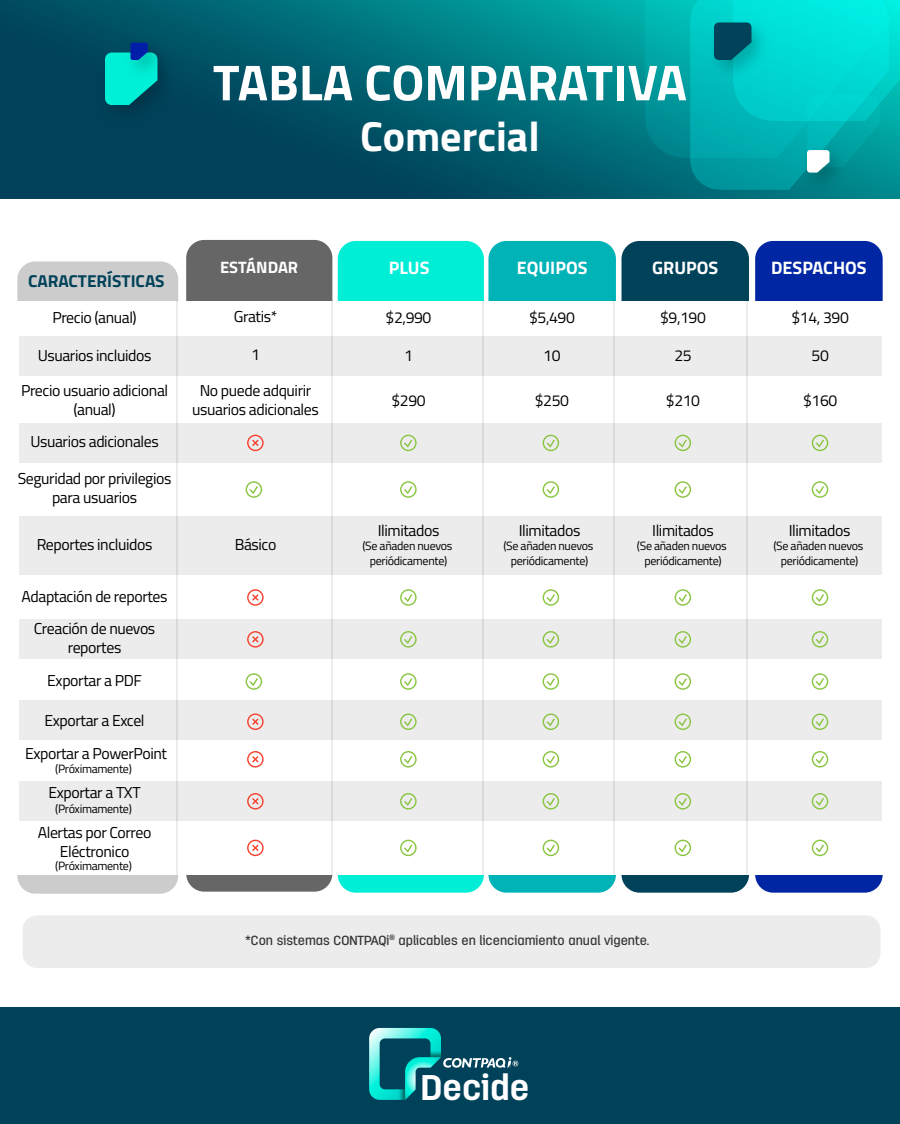
<style>
.page{position:relative;width:900px;height:1124px;background:#fff}
.page>*{position:absolute;margin:0;border:0;box-sizing:border-box;transform-origin:0 0}
.t1{font:700 50.55px "Titillium Web";color:#fff}
.t2{font:700 42px "Titillium Web";color:#fff}
.t3{font:700 35.55px "Antartida";color:#fff}
.t4{font:700 18px "Titillium Web";color:#fff}
.t5{font:700 17.25px "Titillium Web";color:#00425a}
.t6{font:700 16.5px "Titillium Web";color:#fff}
.t7{font:15.75px/19px "Titillium Web";letter-spacing:-.025em;color:#000;text-align:center}
.t8{font:500 13.2px "Antartida";color:#333}
.t9{font:12px/14.4px "Titillium Web";letter-spacing:-.025em;color:#000;text-align:center}
</style>
<div class="page">
<div style="left:17px;top:261px;width:161px;height:632px;background:#ccc;border-radius:18px"></div>
<div style="left:186px;top:240px;width:146px;height:651px;background:#666;border-radius:18px"></div>
<div style="left:338px;top:241px;width:146px;height:651px;background:#00edd6;border-radius:18px"></div>
<div style="left:488px;top:241px;width:128px;height:651px;background:#00b3b7;border-radius:18px"></div>
<div style="left:622px;top:241px;width:127px;height:651px;background:#004259;border-radius:18px"></div>
<div style="left:755px;top:241px;width:128px;height:651px;background:#0026a3;border-radius:18px"></div>
<div style="left:15px;top:301px;width:870px;height:573px;background:#fff"></div>
<div style="left:20px;top:336px;width:862px;height:39px;background:#ececec"></div>
<div style="left:20px;top:423px;width:862px;height:39px;background:#ececec"></div>
<div style="left:20px;top:700px;width:862px;height:40px;background:#ececec"></div>
<div style="left:20px;top:782px;width:862px;height:38px;background:#ececec"></div>
<svg style="left:1px;top:0;width:899px;height:198px;background:#005e6e"></svg>
<div style="left:1px;top:1006px;width:899px;height:118px;background:#00425a"></div>
<svg style="left:400px;top:434px;width:17px;height:17px"></svg>
<svg style="left:543px;top:434px;width:16px;height:17px"></svg>
<svg style="left:675px;top:434px;width:16px;height:17px"></svg>
<svg style="left:812px;top:434px;width:16px;height:17px"></svg>
<svg style="left:247px;top:434px;width:17px;height:17px"></svg>
<div style="left:22px;top:915px;width:858px;height:53px;background:#ececec;border-radius:15px"></div>
<svg style="left:369px;top:1028px;width:149px;height:71px"></svg>
<div style="left:20px;top:620px;width:862px;height:39px;background:#ececec"></div>
<svg style="left:400px;top:631px;width:17px;height:16px"></svg>
<svg style="left:543px;top:631px;width:16px;height:16px"></svg>
<svg style="left:675px;top:631px;width:16px;height:16px"></svg>
<svg style="left:812px;top:631px;width:16px;height:16px"></svg>
<svg style="left:247px;top:631px;width:17px;height:16px"></svg>
<svg style="left:400px;top:589px;width:17px;height:16px"></svg>
<svg style="left:543px;top:589px;width:16px;height:16px"></svg>
<svg style="left:675px;top:589px;width:16px;height:16px"></svg>
<svg style="left:812px;top:589px;width:16px;height:16px"></svg>
<svg style="left:247px;top:589px;width:17px;height:16px"></svg>
<div style="left:20px;top:516px;width:862px;height:58px;background:#ececec"></div>
<svg style="left:400px;top:481px;width:17px;height:17px"></svg>
<svg style="left:246px;top:481px;width:16px;height:17px"></svg>
<svg style="left:543px;top:481px;width:16px;height:17px"></svg>
<svg style="left:675px;top:481px;width:16px;height:17px"></svg>
<svg style="left:812px;top:481px;width:16px;height:17px"></svg>
<svg style="left:400px;top:673px;width:17px;height:16px"></svg>
<svg style="left:246px;top:673px;width:16px;height:16px"></svg>
<svg style="left:543px;top:673px;width:16px;height:16px"></svg>
<svg style="left:675px;top:673px;width:16px;height:16px"></svg>
<svg style="left:812px;top:673px;width:16px;height:16px"></svg>
<svg style="left:247px;top:713px;width:17px;height:17px"></svg>
<svg style="left:400px;top:713px;width:17px;height:17px"></svg>
<svg style="left:543px;top:713px;width:16px;height:17px"></svg>
<svg style="left:675px;top:713px;width:16px;height:17px"></svg>
<svg style="left:812px;top:713px;width:16px;height:17px"></svg>
<svg style="left:247px;top:751px;width:17px;height:16px"></svg>
<svg style="left:400px;top:751px;width:17px;height:16px"></svg>
<svg style="left:543px;top:751px;width:16px;height:16px"></svg>
<svg style="left:675px;top:751px;width:16px;height:16px"></svg>
<svg style="left:812px;top:751px;width:16px;height:16px"></svg>
<svg style="left:247px;top:793px;width:17px;height:16px"></svg>
<svg style="left:400px;top:793px;width:17px;height:16px"></svg>
<svg style="left:543px;top:793px;width:16px;height:16px"></svg>
<svg style="left:675px;top:793px;width:16px;height:16px"></svg>
<svg style="left:812px;top:793px;width:16px;height:16px"></svg>
<svg style="left:247px;top:839px;width:17px;height:17px"></svg>
<svg style="left:400px;top:839px;width:17px;height:17px"></svg>
<svg style="left:543px;top:839px;width:16px;height:17px"></svg>
<svg style="left:675px;top:839px;width:16px;height:17px"></svg>
<svg style="left:812px;top:839px;width:16px;height:17px"></svg>
<hr style="left:177px;top:300px;width:1px;height:574px;background:#ececec">
<hr style="left:331px;top:300px;width:2px;height:574px;background:#ececec">
<hr style="left:483px;top:300px;width:1px;height:574px;background:#ececec">
<hr style="left:613px;top:300px;width:2px;height:574px;background:#ececec">
<hr style="left:747px;top:300px;width:1px;height:574px;background:#ececec">
<img style="left:690px;top:158px;width:199px;height:32px">
<img style="left:645px;top:0;width:255px;height:158px">
<img style="left:807px;top:94px;width:72px;height:73px">
<img style="left:93px;top:42px;width:89px;height:88px">
<img style="left:702px;top:12px;width:74px;height:74px">
<svg style="left:714px;top:22px;width:37px;height:38px"></svg>
<img style="left:795px;top:140px;width:59px;height:58px">
<svg style="left:807px;top:150px;width:23px;height:22px"></svg>
<img style="left:118px;top:32px;width:54px;height:54px">
<svg style="left:105px;top:43px;width:53px;height:62px;background:#00b4b3"></svg>
<p class="t5" style="left:28px;top:268px;width:138px">CARACTERÍSTICAS</p>
<h1 class="t1" style="left:213px;top:44px;width:476px">TABLA COMPARATIVA</h1>
<h2 class="t2" style="left:360px;top:104px;width:181px">Comercial</h2>
<p class="t6" style="left:220px;top:255px;width:80px">ESTÁNDAR</p>
<p class="t4" style="left:389px;top:254px;width:42px">PLUS</p>
<p class="t4" style="left:517px;top:254px;width:72px">EQUIPOS</p>
<p class="t4" style="left:652px;top:254px;width:68px">GRUPOS</p>
<p class="t4" style="left:771px;top:254px;width:97px">DESPACHOS</p>
<p class="t7" style="left:52px;top:307px;width:86px">Precio (anual)</p>
<p class="t7" style="left:234px;top:306px;width:45px">Gratis*</p>
<p class="t7" style="left:386px;top:307px;width:47px">$2,990</p>
<p class="t7" style="left:529px;top:307px;width:47px">$5,490</p>
<p class="t7" style="left:660px;top:307px;width:47px">$9,190</p>
<p class="t7" style="left:792px;top:307px;width:59px">$14, 390</p>
<p class="t7" style="left:38px;top:345px;width:115px">Usuarios incluidos</p>
<p class="t7" style="left:251px;top:344px;width:10px">1</p>
<p class="t7" style="left:404px;top:345px;width:10px">1</p>
<p class="t7" style="left:543px;top:345px;width:19px">10</p>
<p class="t7" style="left:674px;top:345px;width:19px">25</p>
<p class="t7" style="left:812px;top:345px;width:19px">50</p>
<p class="t7" style="left:21px;top:380px;width:149px">Precio usuario adicional (anual)</p>
<p class="t7" style="left:192px;top:380px;width:128px">No puede adquirir usuarios adicionales</p>
<p class="t7" style="left:391px;top:390px;width:36px">$290</p>
<p class="t7" style="left:535px;top:390px;width:36px">$250</p>
<p class="t7" style="left:666px;top:390px;width:36px">$210</p>
<p class="t7" style="left:803px;top:390px;width:36px">$160</p>
<p class="t7" style="left:30px;top:431px;width:130px">Usuarios adicionales</p>
<p class="t7" style="left:18px;top:468px;width:155px">Seguridad por privilegios para usuarios</p>
<p class="t7" style="left:37px;top:534px;width:117px">Reportes incluidos</p>
<p class="t7" style="left:22px;top:586px;width:147px">Adaptación de reportes</p>
<p class="t7" style="left:34px;top:618px;width:123px">Creación de nuevos reportes</p>
<p class="t7" style="left:47px;top:670px;width:96px">Exportar a PDF</p>
<p class="t7" style="left:25px;top:703px;width:144px;line-height:33px">Exportar a Excel<br>Exportar a PowerPoint</p>
<p class="t7" style="left:48px;top:782px;width:94px">Exportar a TXT</p>
<p class="t7" style="left:38px;top:822px;width:115px">Alertas por Correo<br>Eléctronico</p>
<p class="t9" style="left:55px;top:761px;width:78px">(Próximamente)</p>
<p class="t9" style="left:55px;top:801px;width:78px">(Próximamente)</p>
<p class="t9" style="left:55px;top:858px;width:78px">(Próximamente)</p>
<p class="t7" style="left:235px;top:534px;width:43px">Básico</p>
<p class="t7" style="left:378px;top:520px;width:63px">Ilimitados</p>
<p class="t9" style="left:362px;top:538px;width:91px">(Se añaden nuevos periódicamente)</p>
<p class="t7" style="left:519px;top:520px;width:63px">Ilimitados</p>
<p class="t9" style="left:503px;top:538px;width:91px">(Se añaden nuevos periódicamente)</p>
<p class="t7" style="left:652px;top:520px;width:63px">Ilimitados</p>
<p class="t9" style="left:637px;top:538px;width:91px">(Se añaden nuevos periódicamente)</p>
<p class="t7" style="left:789px;top:520px;width:63px">Ilimitados</p>
<p class="t9" style="left:773px;top:538px;width:91px">(Se añaden nuevos periódicamente)</p>
<p class="t8" style="left:245px;top:932px;width:406px">*Con sistemas CONTPAQi<sup>®</sup> aplicables en licenciamiento anual vigente.</p>
<h3 class="t3" style="left:421px;top:1067px;width:110px">Decide</h3>
</div>
